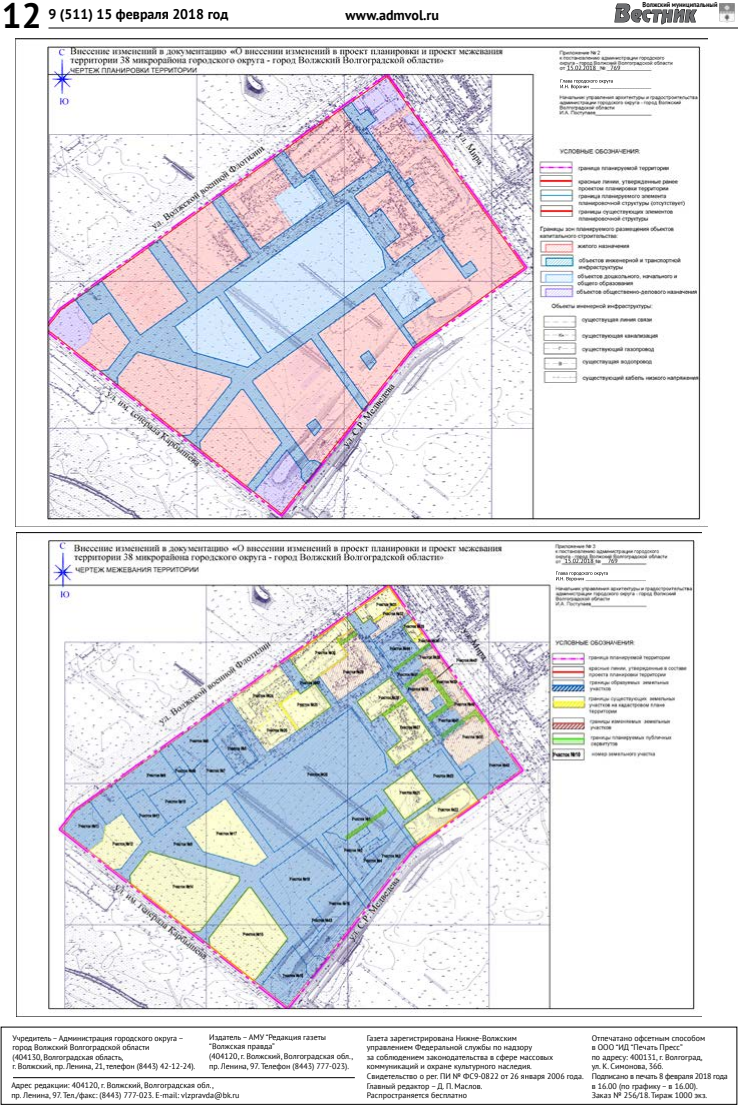
<style>
.page{position:relative;width:738px;height:1106px;background:#fff}
.page>*{position:absolute;margin:0;border:0;box-sizing:border-box;transform-origin:0 0}
.t1{font:700 35px "PT Sans";color:#000}
.t2{font:italic 19.7px "AG Revue Cyr";color:#6d6e71;scale:.93 1}
.t3{font:700 14px "PT Sans";color:#000}
.t4{font:8px/9.6px "PT Sans";color:#000}
.t5{font:700 7.2px "PT Sans";color:#000;scale:.89 1}
.t6{font:6px "PT Sans";color:#000}
.s1{font-size:21.9px}
.s2{font-size:14.9px}
</style>
<div class="page">
<hr style="left:48px;top:27px;width:689px;height:1px;background:#000">
<svg style="left:614px;top:3px;width:82px;height:22px"></svg>
<img style="left:719px;top:4px;width:15px;height:18px">
<hr style="left:13px;top:1077px;width:341px;height:1px;background:#000">
<img style="left:16px;top:38px;width:691px;height:489px">
<img style="left:17px;top:532px;width:684px;height:484px">
<p class="t5" style="left:642px;top:0;width:85px">Волжский муниципальный</p>
<h1 class="t1" style="left:2px;top:-7px;width:41px">12</h1>
<h3 class="t3" style="left:48px;top:5px;width:181px">9 (511) 15 февраля 2018 год</h3>
<h3 class="t3" style="left:345px;top:6px;width:95px">www.admvol.ru</h3>
<h2 class="t2" style="left:613px;top:3px;width:89px"><span class="s1">В</span>естн<span class="s2">И</span>к</h2>
<p class="t6" style="left:567px;top:64px;width:30px">15.02.2018</p>
<p class="t6" style="left:610px;top:64px;width:11px">769</p>
<p class="t6" style="left:564px;top:557px;width:30px">15.02.2018</p>
<p class="t6" style="left:607px;top:557px;width:11px">769</p>
<p class="t4" style="left:13px;top:1032px;width:184px">Учредитель – Администрация городского округа – город Волжский Волгоградской области<br>(404130, Волгоградская область,<br>г. Волжский, пр. Ленина, 21, телефон (8443) 42-12-24).</p>
<p class="t4" style="left:209px;top:1032px;width:145px">Издатель – АМУ “Редакция газеты “Волжская правда”<br>(404120, г. Волжский, Волгоградская обл., пр. Ленина, 97. Телефон (8443) 777-023).</p>
<p class="t4" style="left:366px;top:1032px;width:218px">Газета зарегистрирована Нижне-Волжским<br>управлением Федеральной службы по надзору<br>за соблюдением законодательства в сфере массовых коммуникаций и охране культурного наследия.<br>Свидетельство о рег. ПИ № ФС9-0822 от 26 января 2006 года.<br>Главный редактор – Д. П. Маслов.<br>Распространяется бесплатно</p>
<p class="t4" style="left:591px;top:1032px;width:137px">Отпечатано офсетным способом<br>в ООО “ИД “Печать Пресс”<br>по адресу: 400131, г. Волгоград,<br>ул. К. Симонова, 36б.<br>Подписано в печать 8 февраля 2018 года в 16.00 (по графику – в 16.00).<br>Заказ № 256/18. Тираж 1000 экз.</p>
<p class="t4" style="left:11px;top:1080px;width:229px">Адрес редакции: 404120, г. Волжский, Волгоградская обл.,<br>пр. Ленина, 97. Тел./факс: (8443) 777-023. E-mail: vlzpravda@bk.ru</p>
</div>
